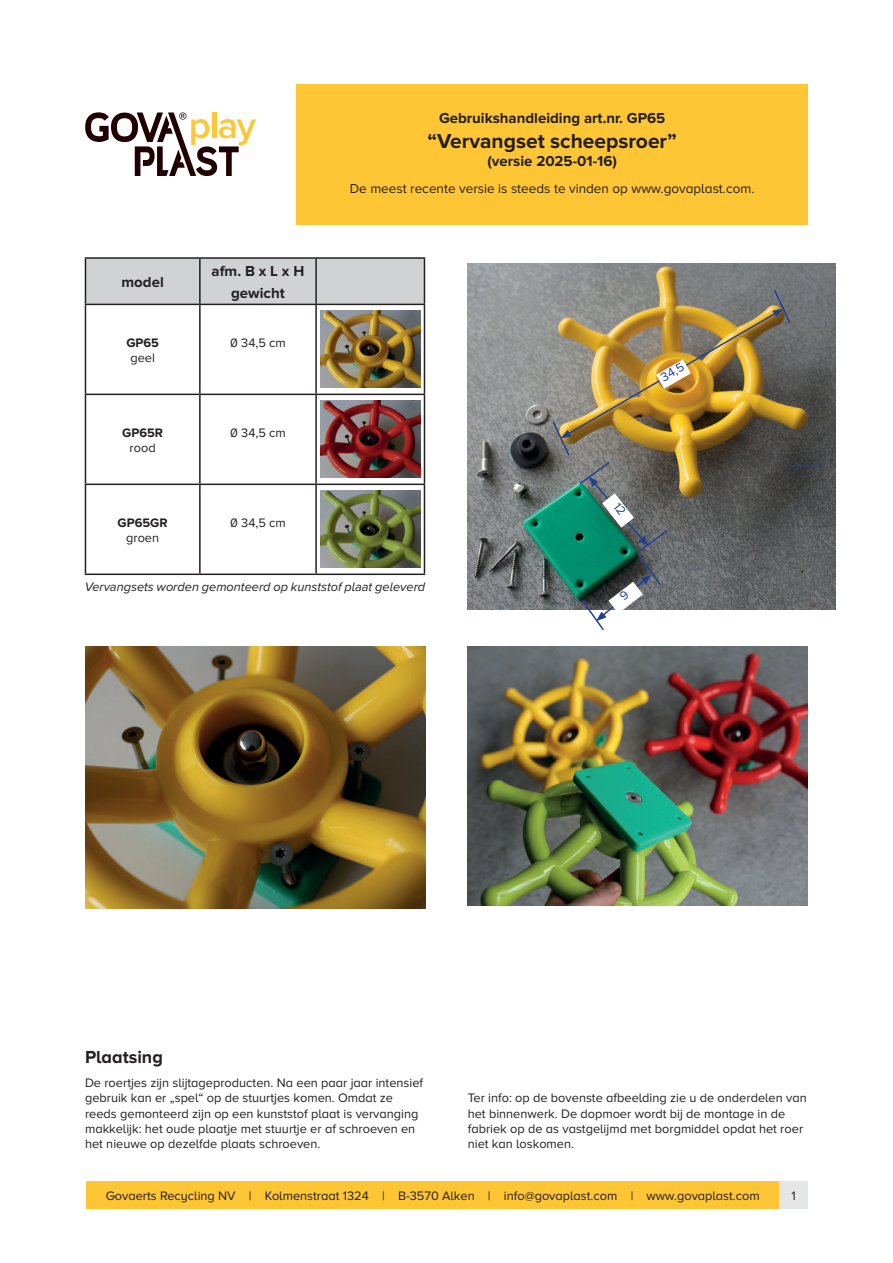
<style>
.page{position:relative;width:893px;height:1263px;background:#fff}
.page>*{position:absolute;margin:0;border:0;box-sizing:border-box;transform-origin:0 0}
.t1{font:700 21px "Proxima Nova";color:#231f20}
.t2{font:700 18px "Proxima Nova A";color:#231f20}
.t3{font:700 15px/22.5px "Proxima Nova";color:#231f20;text-align:center}
.t4{font:13.5px "Proxima Nova A";color:#231f20}
.t5{font:12.75px/15.3px "Proxima Nova A";color:#231f20}
.t6{font:italic 12.75px "Proxima Nova A";color:#231f20}
.t7{font:12.75px "Proxima Nova";color:#231f20}
.t8{font:700 12.75px "Proxima Nova";color:#231f20}
.t9{font:12.75px "Proxima Nova A";color:#253f8e}
</style>
<div class="page">
<div style="left:86px;top:1181px;width:693px;height:28px;background:#fec534"></div>
<div style="left:779px;top:1181px;width:29px;height:28px;background:#e5e6e6"></div>
<img style="left:468px;top:263px;width:367px;height:346px">
<img style="left:85px;top:646px;width:340px;height:263px">
<img style="left:468px;top:646px;width:340px;height:260px">
<hr style="left:792px;top:466px;width:31px;height:1px;background:#253f8e">
<div style="left:86px;top:259px;width:338px;height:45px;background:#d1d2d4"></div>
<hr style="left:85px;top:257px;width:115px;height:2px;background:#231f20">
<hr style="left:85px;top:259px;width:1px;height:45px;background:#231f20">
<hr style="left:200px;top:257px;width:116px;height:2px;background:#231f20">
<hr style="left:199px;top:259px;width:2px;height:45px;background:#231f20">
<hr style="left:316px;top:257px;width:109px;height:2px;background:#231f20">
<hr style="left:315px;top:259px;width:2px;height:45px;background:#231f20">
<hr style="left:424px;top:259px;width:1px;height:45px;background:#231f20">
<hr style="left:85px;top:304px;width:115px;height:1px;background:#231f20">
<hr style="left:85px;top:305px;width:1px;height:89px;background:#231f20">
<hr style="left:200px;top:304px;width:116px;height:1px;background:#231f20">
<hr style="left:199px;top:305px;width:2px;height:89px;background:#231f20">
<hr style="left:316px;top:304px;width:109px;height:1px;background:#231f20">
<hr style="left:315px;top:305px;width:2px;height:89px;background:#231f20">
<hr style="left:424px;top:305px;width:1px;height:89px;background:#231f20">
<hr style="left:85px;top:394px;width:115px;height:1px;background:#231f20">
<hr style="left:85px;top:395px;width:1px;height:89px;background:#231f20">
<hr style="left:200px;top:394px;width:116px;height:1px;background:#231f20">
<hr style="left:199px;top:395px;width:2px;height:89px;background:#231f20">
<hr style="left:316px;top:394px;width:109px;height:1px;background:#231f20">
<hr style="left:315px;top:395px;width:2px;height:89px;background:#231f20">
<hr style="left:424px;top:395px;width:1px;height:89px;background:#231f20">
<hr style="left:85px;top:484px;width:115px;height:1px;background:#231f20">
<hr style="left:85px;top:485px;width:1px;height:88px;background:#231f20">
<hr style="left:200px;top:484px;width:116px;height:1px;background:#231f20">
<hr style="left:199px;top:485px;width:2px;height:88px;background:#231f20">
<hr style="left:316px;top:484px;width:109px;height:1px;background:#231f20">
<hr style="left:315px;top:485px;width:2px;height:88px;background:#231f20">
<hr style="left:424px;top:485px;width:1px;height:88px;background:#231f20">
<hr style="left:85px;top:573px;width:115px;height:2px;background:#231f20">
<hr style="left:200px;top:573px;width:116px;height:2px;background:#231f20">
<hr style="left:316px;top:573px;width:109px;height:2px;background:#231f20">
<img style="left:320px;top:310px;width:100px;height:78px">
<img style="left:320px;top:400px;width:100px;height:78px">
<img style="left:320px;top:490px;width:100px;height:78px">
<div style="left:296px;top:84px;width:512px;height:140px;background:#fec534"></div>
<svg style="left:85px;top:112px;width:171px;height:64px"></svg>
<img style="left:551px;top:288px;width:241px;height:343px">
<p class="t3" style="left:122px;top:271px;width:44px">model</p>
<p class="t3" style="left:212px;top:260px;width:94px">afm. B x L x H gewicht</p>
<p class="t8" style="left:126px;top:335px;width:34px">GP65</p>
<p class="t7" style="left:130px;top:350px;width:26px">geel</p>
<p class="t7" style="left:230px;top:335px;width:57px">0 34,5 cm</p>
<p class="t8" style="left:122px;top:425px;width:42px">GP65R</p>
<p class="t7" style="left:130px;top:440px;width:28px">rood</p>
<p class="t8" style="left:118px;top:515px;width:52px">GP65GR</p>
<p class="t7" style="left:126px;top:530px;width:35px">groen</p>
<p class="t7" style="left:230px;top:425px;width:57px">0 34,5 cm</p>
<p class="t7" style="left:230px;top:515px;width:57px">0 34,5 cm</p>
<p class="t3" style="left:439px;top:107px;width:228px">Gebruikshandleiding art.nr. GP65</p>
<h1 class="t1" style="left:428px;top:129px;width:251px">“Vervangset scheepsroer”</h1>
<p class="t3" style="left:487px;top:150px;width:131px">(versie 2025-01-16)</p>
<p class="t4" style="left:350px;top:181px;width:406px">De meest recente versie is steeds te vinden op www.govaplast.com.</p>
<p class="t9" style="left:658px;top:372px;width:26px;rotate:-30deg">34,5</p>
<p class="t6" style="left:85px;top:580px;width:342px">Vervangsets worden gemonteerd op kunststof plaat geleverd</p>
<h2 class="t2" style="left:85px;top:1047px;width:79px">Plaatsing</h2>
<p class="t5" style="left:85px;top:1075px;width:340px">De roertjes zijn slijtageproducten. Na een paar jaar intensief gebruik kan er „spel“ op de stuurtjes komen. Omdat ze reeds gemonteerd zijn op een kunststof plaat is vervanging makkelijk: het oude plaatje met stuurtje er af schroeven en het nieuwe op dezelfde plaats schroeven.</p>
<p class="t5" style="left:468px;top:1090px;width:340px">Ter info: op de bovenste afbeelding zie u de onderdelen van het binnenwerk. De dopmoer wordt bij de montage in de fabriek op de as vastgelijmd met borgmiddel opdat het roer niet kan loskomen.</p>
<p class="t5" style="left:106px;top:1188px;width:656px">Govaerts Recycling NV | Kolmenstraat 1324 | B-3570 Alken | info@govaplast.com | www.govaplast.com</p>
<p class="t5" style="left:791px;top:1188px;width:6px">1</p>
</div>
